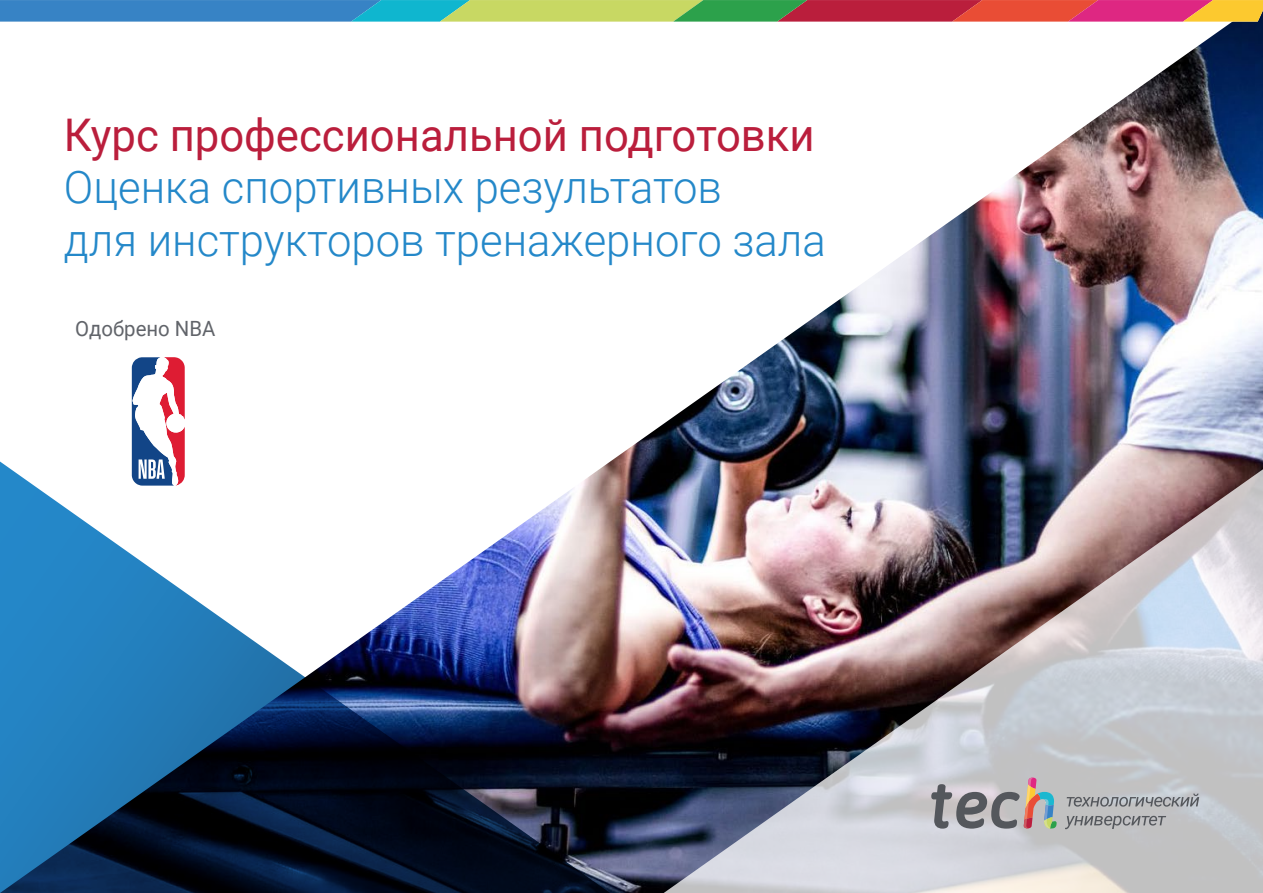
<style>
.page{position:relative;width:1263px;height:893px;background:#fff}
.page>*{position:absolute;margin:0;border:0;box-sizing:border-box;transform-origin:0 0}
.t1{font:300 45px/52.5px "Roboto";color:#2488c9}
.t2{font:45px "Roboto";color:#ba1e3c}
.t3{font:21px "Roboto";color:#61646a}
</style>
<div class="page">
<img style="left:131px;top:22px;width:1132px;height:432px">
<img style="left:640px;top:454px;width:623px;height:439px">
<img style="left:0;top:446px;width:640px;height:447px">
<svg style="left:0;top:0;width:1263px;height:22px;background:#8b837e"></svg>
<svg style="left:132px;top:357px;width:53px;height:129px"></svg>
<svg style="left:1067px;top:794px;width:132px;height:13px;background:#a0a3a7"></svg>
<svg style="left:1065px;top:816px;width:101px;height:13px"></svg>
<svg style="left:931px;top:778px;width:125px;height:51px;background:#a6a2a3"></svg>
<p class="t2" style="left:64px;top:103px;width:752px">Курс профессиональной подготовки</p>
<p class="t1" style="left:64px;top:159px;width:764px">Оценка спортивных результатов<br>для инструкторов тренажерного зала</p>
<p class="t3" style="left:75px;top:313px;width:142px">Одобрено NBA</p>
</div>
